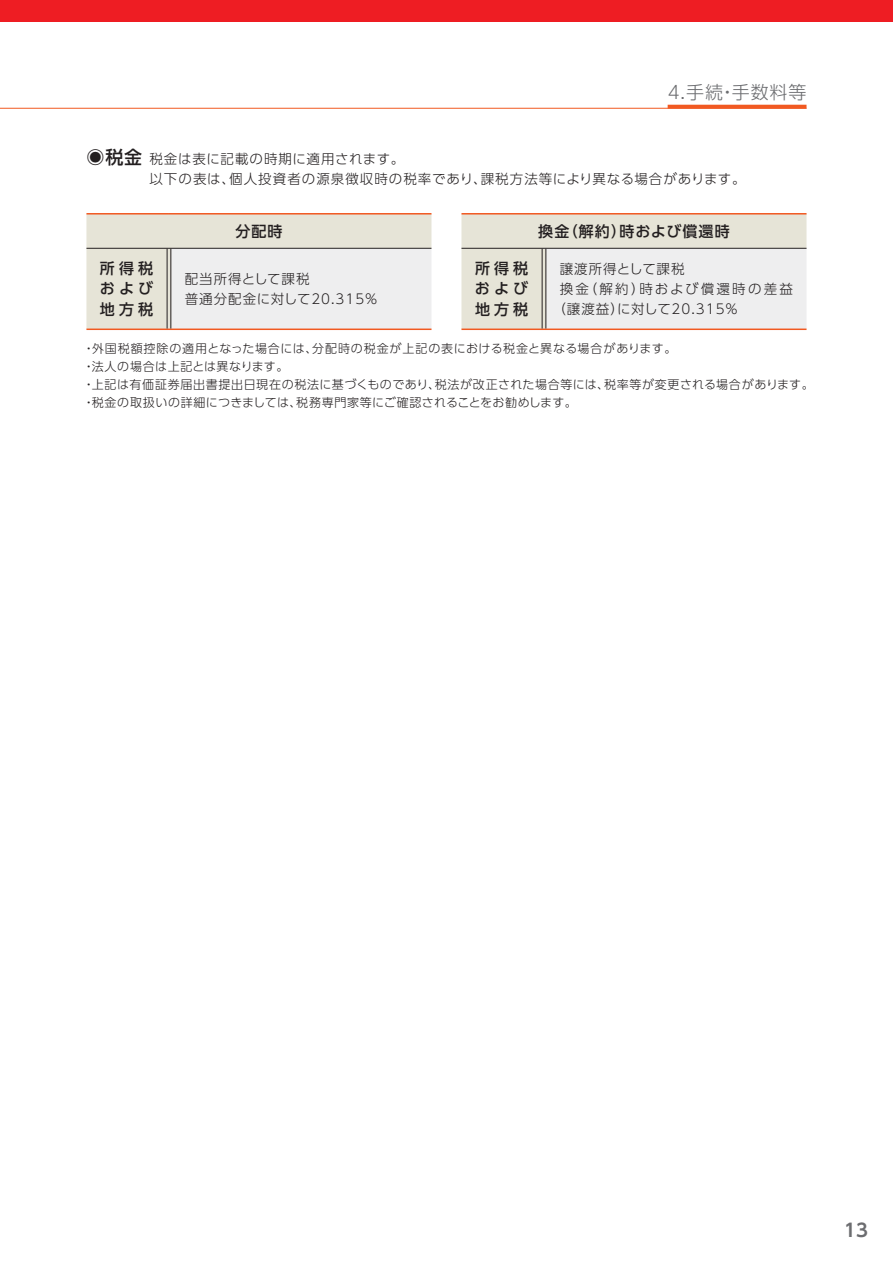
<style>
.page{position:relative;width:893px;height:1263px;background:#fff}
.page>*{position:absolute;margin:0;border:0;box-sizing:border-box;transform-origin:0 0}
.t1{font:300 18px "UD Shin Go Pro";letter-spacing:.05em;color:#6c6d70}
.t2{font:700 18px "UD Shin Go Pro De";color:#6c6d70}
.t3{font:500 15px/20.2px "UD Shin Go Pro";letter-spacing:.275em;color:#231f20;text-align:justify}
.t4{font:500 15px "UD Shin Go Pro";letter-spacing:.075em;color:#231f20}
.t5{font:300 13.5px/20.2px "UD Shin Go Pro";letter-spacing:.075em;color:#231f20}
.t6{font:300 13.5px "UD Shin Go Pro";letter-spacing:.165em;color:#231f20}
.t7{font:300 12px/18px "UD Shin Go Pro";letter-spacing:.05em;color:#231f20}
.s1{font-weight:500;font-size:18px}
</style>
<div class="page">
<div style="left:0;top:0;width:893px;height:21px;background:#ee1d23"></div>
<div style="left:86px;top:214px;width:720px;height:115px;background:#e6e4d7"></div>
<svg style="left:171px;top:248px;width:635px;height:81px;background:#edeceb"></svg>
<hr style="left:167px;top:249px;width:4px;height:80px;background:#e6e4d7">
<hr style="left:542px;top:249px;width:4px;height:80px;background:#e6e4d7">
<hr style="left:86px;top:213px;width:83px;height:2px;background:#f15921">
<hr style="left:169px;top:213px;width:262px;height:2px;background:#f15921">
<hr style="left:86px;top:329px;width:83px;height:1px;background:#f15921">
<hr style="left:169px;top:329px;width:262px;height:1px;background:#f15921">
<hr style="left:461px;top:213px;width:83px;height:2px;background:#f15921">
<hr style="left:544px;top:213px;width:262px;height:2px;background:#f15921">
<hr style="left:461px;top:329px;width:83px;height:1px;background:#f15921">
<hr style="left:544px;top:329px;width:262px;height:1px;background:#f15921">
<hr style="left:86px;top:248px;width:83px;height:1px;background:#231f20">
<hr style="left:169px;top:248px;width:262px;height:1px;background:#231f20">
<hr style="left:461px;top:248px;width:83px;height:1px;background:#231f20">
<hr style="left:544px;top:248px;width:262px;height:1px;background:#231f20">
<hr style="left:167px;top:249px;width:1px;height:80px;background:#231f20">
<hr style="left:170px;top:249px;width:1px;height:80px;background:#231f20">
<hr style="left:542px;top:249px;width:1px;height:80px;background:#231f20">
<hr style="left:545px;top:249px;width:1px;height:80px;background:#231f20">
<hr style="left:0;top:108px;width:806px;height:1px;background:#f15921">
<svg style="left:668px;top:105px;width:138px;height:4px"></svg>
<h1 class="t1" style="left:668px;top:77px;width:140px">4.手続・手数料等</h1>
<p class="t5" style="left:149px;top:148px;width:598px;text-indent:-63px"><span class="s1">◉税金</span>税金は表に記載の時期に適用されます。<br>以下の表は、個人投資者の源泉徴収時の税率であり、課税方法等により異なる場合があります。</p>
<p class="t3" style="left:235px;top:220px;width:49px">分配時</p>
<p class="t4" style="left:538px;top:219px;width:193px">換金（解約）時および償還時</p>
<p class="t3" style="left:100px;top:258px;width:55px">所得税および地方税</p>
<p class="t5" style="left:185px;top:268px;width:195px">配当所得として課税<br>普通分配金に対して20.315％</p>
<p class="t3" style="left:475px;top:258px;width:55px">所得税および地方税</p>
<p class="t5" style="left:560px;top:258px;width:126px">譲渡所得として課税</p>
<p class="t6" style="left:560px;top:278px;width:235px">換金（解約）時および償還時の差益</p>
<p class="t5" style="left:552px;top:298px;width:187px">（譲渡益）に対して20.315％</p>
<p class="t7" style="left:83px;top:339px;width:732px">・外国税額控除の適用となった場合には、分配時の税金が上記の表における税金と異なる場合があります。<br>・法人の場合は上記とは異なります。<br>・上記は有価証券届出書提出日現在の税法に基づくものであり、税法が改正された場合等には、税率等が変更される場合があります。・税金の取扱いの詳細につきましては、税務専門家等にご確認されることをお勧めします。</p>
<h1 class="t2" style="left:844px;top:1215px;width:25px">13</h1>
</div>
